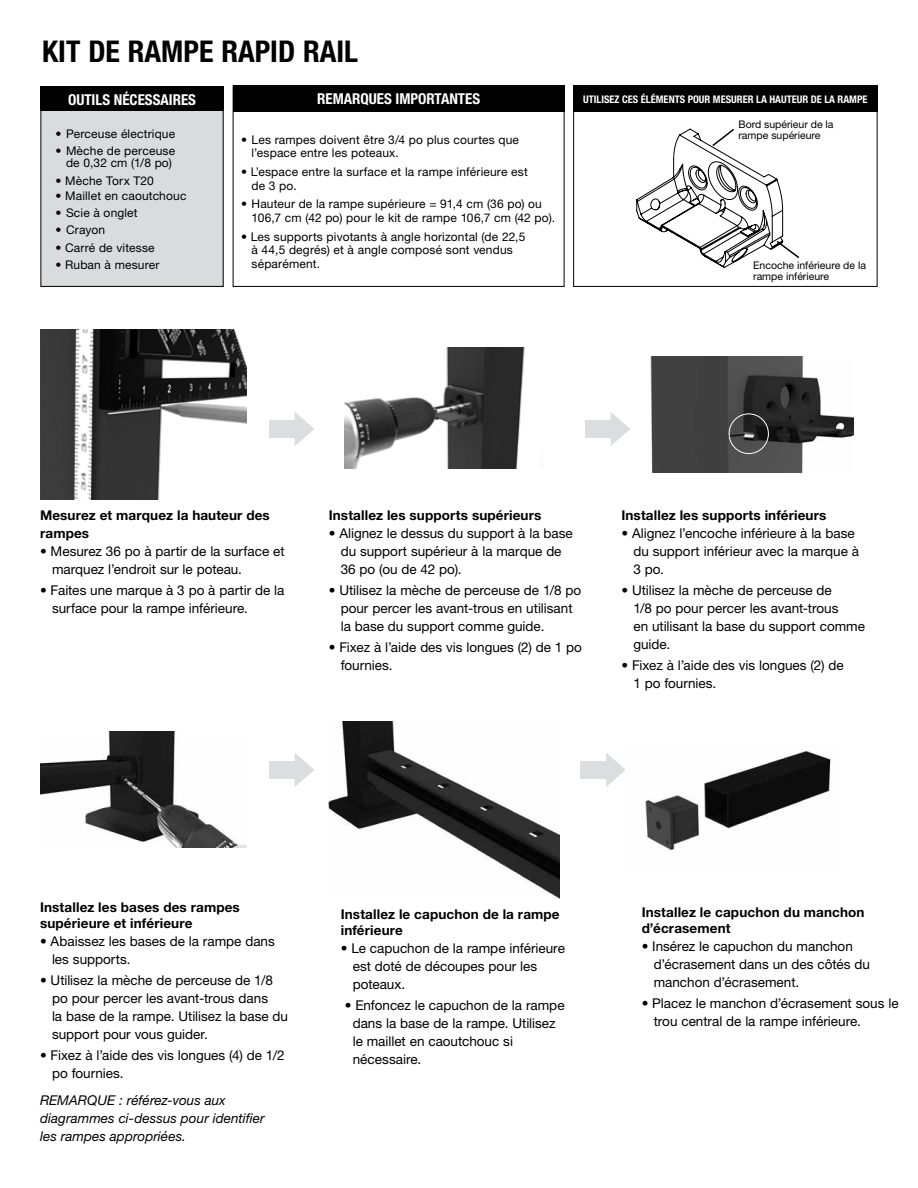
<style>
.page{position:relative;width:918px;height:1188px;background:#fff}
.page>*{position:absolute;margin:0;border:0;box-sizing:border-box;transform-origin:0 0}
.t1{font:700 condensed 30px "Helvetica Neue LT Std";color:#000}
.t2{font:700 condensed 15px "Helvetica Neue LT Std";color:#fff}
.t3{font:13.5px/18px "Helvetica Neue LT Std";color:#000}
.t4{font:700 13.5px/16.5px "Helvetica Neue LT Std";letter-spacing:.01em;color:#000}
.t5{font:italic 13.5px/18px "Helvetica Neue LT Std";letter-spacing:.005em;color:#000}
.t6{font:12px/13.5px "Helvetica Neue LT Std";letter-spacing:.015em;color:#000}
.t7{font:10.5px/10.5px "Helvetica Neue LT Std";color:#000}
.t8{font:700 condensed 10.5px "Helvetica Neue LT Std";color:#fff}
.t9{font:9.45px "Century Gothic";color:#000}
</style>
<div class="page">
<div style="left:573px;top:86px;width:305px;height:201px;border:1px solid #000"></div>
<div style="left:233px;top:86px;width:331px;height:201px;border:1px solid #000"></div>
<div style="left:233px;top:86px;width:332px;height:26px;background:#000"></div>
<hr style="left:629px;top:115px;width:1px;height:154px;background:#c0c0c0">
<hr style="left:629px;top:115px;width:166px;height:1px;background:#c0c0c0">
<hr style="left:858px;top:115px;width:1px;height:154px;background:#c0c0c0">
<hr style="left:629px;top:316px;width:166px;height:1px;background:#c0c0c0">
<div style="left:41px;top:101px;width:182px;height:185px;background:#dadbdc"></div>
<div style="left:40px;top:100px;width:184px;height:187px;border:1px solid #000"></div>
<div style="left:40px;top:86px;width:184px;height:25px;background:#000"></div>
<img style="left:345px;top:348px;width:180px;height:120px">
<img style="left:40px;top:330px;width:206px;height:169px">
<img style="left:40px;top:731px;width:206px;height:116px">
<div style="left:269px;top:420px;width:28px;height:17px;background:#dcddde"></div>
<svg style="left:295px;top:412px;width:19px;height:34px"></svg>
<div style="left:585px;top:420px;width:28px;height:17px;background:#dcddde"></div>
<svg style="left:611px;top:412px;width:19px;height:34px"></svg>
<div style="left:269px;top:761px;width:28px;height:17px;background:#dcddde"></div>
<svg style="left:295px;top:753px;width:19px;height:34px"></svg>
<svg style="left:636px;top:128px;width:164px;height:140px"></svg>
<img style="left:329px;top:722px;width:231px;height:177px">
<div style="left:573px;top:86px;width:305px;height:26px;background:#000"></div>
<div style="left:580px;top:761px;width:28px;height:17px;background:#dcddde"></div>
<svg style="left:606px;top:753px;width:19px;height:34px"></svg>
<img style="left:650px;top:356px;width:204px;height:116px">
<div style="left:729px;top:414px;width:40px;height:40px;border:1px solid #fff;border-radius:50%"></div>
<img style="left:645px;top:751px;width:186px;height:102px">
<h1 class="t1" style="left:42px;top:33px;width:318px">KIT DE RAMPE RAPID RAIL</h1>
<p class="t2" style="left:68px;top:91px;width:130px">OUTILS NÉCESSAIRES</p>
<p class="t6" style="left:56px;top:127px;width:121px">• Perceuse électrique</p>
<p class="t6" style="left:56px;top:145px;width:121px;line-height:12px;text-align:right">• Mèche de perceuse de 0,32 cm (1/8 po)</p>
<p class="t6" style="left:56px;top:173px;width:100px">• Mèche Torx T20</p>
<p class="t6" style="left:56px;top:188px;width:132px">• Maillet en caoutchouc</p>
<p class="t6" style="left:56px;top:206px;width:84px">• Scie à onglet</p>
<p class="t6" style="left:56px;top:223px;width:51px">• Crayon</p>
<p class="t6" style="left:56px;top:241px;width:101px">• Carré de vitesse</p>
<p class="t6" style="left:56px;top:258px;width:106px">• Ruban à mesurer</p>
<p class="t2" style="left:317px;top:90px;width:165px">REMARQUES IMPORTANTES</p>
<p class="t6" style="left:252px;top:132px;width:269px;text-indent:-10px">• Les rampes doivent être 3/4 po plus courtes que l’espace entre les poteaux.</p>
<p class="t6" style="left:252px;top:165px;width:278px;text-indent:-10px">• L’espace entre la surface et la rampe inférieure est de 3 po.</p>
<p class="t6" style="left:252px;top:197px;width:305px;text-indent:-10px">• Hauteur de la rampe supérieure = 91,4 cm (36 po) ou<br>106,7 cm (42 po) pour le kit de rampe 106,7 cm (42 po).</p>
<p class="t6" style="left:252px;top:230px;width:275px;text-indent:-10px">• Les supports pivotants à angle horizontal (de 22,5 à 44,5 degrés) et à angle composé sont vendus séparément.</p>
<p class="t8" style="left:583px;top:93px;width:286px">UTILISEZ CES ÉLÉMENTS POUR MESURER LA HAUTEUR DE LA RAMPE</p>
<p class="t7" style="left:739px;top:119px;width:97px">Bord supérieur de la rampe supérieure</p>
<p class="t7" style="left:753px;top:260px;width:114px">Encoche inférieure de la rampe inférieure</p>
<p class="t9" style="left:862px;top:260px;width:8px">A</p>
<p class="t4" style="left:40px;top:506px;width:231px;line-height:18px">Mesurez et marquez la hauteur des rampes</p>
<p class="t3" style="left:52px;top:542px;width:234px;text-indent:-12px">• Mesurez 36 po à partir de la surface et marquez l’endroit sur le poteau.</p>
<p class="t3" style="left:52px;top:581px;width:234px;text-indent:-12px">• Faites une marque à 3 po à partir de la surface pour la rampe inférieure.</p>
<p class="t4" style="left:329px;top:507px;width:214px">Installez les supports supérieurs</p>
<p class="t3" style="left:341px;top:524px;width:234px;text-indent:-12px">• Alignez le dessus du support à la base du support supérieur à la marque de<br>36 po (ou de 42 po).</p>
<p class="t3" style="left:341px;top:581px;width:242px;text-indent:-12px">• Utilisez la mèche de perceuse de 1/8 po pour percer les avant-trous en utilisant la base du support comme guide.</p>
<p class="t3" style="left:341px;top:638px;width:243px;text-indent:-12px">• Fixez à l’aide des vis longues (2) de 1 po fournies.</p>
<p class="t4" style="left:621px;top:507px;width:207px">Installez les supports inférieurs</p>
<p class="t3" style="left:633px;top:524px;width:227px;text-indent:-12px">• Alignez l’encoche inférieure à la base du support inférieur avec la marque à<br>3 po.</p>
<p class="t3" style="left:633px;top:581px;width:233px;text-indent:-12px">• Utilisez la mèche de perceuse de<br>1/8 po pour percer les avant-trous<br>en utilisant la base du support comme guide.</p>
<p class="t3" style="left:633px;top:656px;width:212px;text-indent:-12px">• Fixez à l’aide des vis longues (2) de<br>1 po fournies.</p>
<p class="t4" style="left:40px;top:898px;width:201px">Installez les bases des rampes supérieure et inférieure</p>
<p class="t3" style="left:52px;top:932px;width:224px;text-indent:-12px">• Abaissez les bases de la rampe dans les supports.</p>
<p class="t3" style="left:52px;top:971px;width:238px;text-indent:-12px">• Utilisez la mèche de perceuse de 1/8 po pour percer les avant-trous dans<br>la base de la rampe. Utilisez la base du support pour vous guider.</p>
<p class="t3" style="left:52px;top:1046px;width:234px;text-indent:-12px">• Fixez à l’aide des vis longues (4) de 1/2 po fournies.</p>
<p class="t5" style="left:40px;top:1091px;width:226px">REMARQUE : référez-vous aux diagrammes ci-dessus pour identifier les rampes appropriées.</p>
<p class="t4" style="left:341px;top:905px;width:220px">Installez le capuchon de la rampe inférieure</p>
<p class="t3" style="left:353px;top:939px;width:214px;text-indent:-12px">• Le capuchon de la rampe inférieure est doté de découpes pour les poteaux.</p>
<p class="t3" style="left:353px;top:996px;width:213px;text-indent:-8px">• Enfoncez le capuchon de la rampe dans la base de la rampe. Utilisez le maillet en caoutchouc si nécessaire.</p>
<p class="t4" style="left:642px;top:904px;width:224px">Installez le capuchon du manchon d’écrasement</p>
<p class="t3" style="left:654px;top:937px;width:218px;text-indent:-12px">• Insérez le capuchon du manchon d’écrasement dans un des côtés du manchon d’écrasement.</p>
<p class="t3" style="left:654px;top:994px;width:246px;text-indent:-12px">• Placez le manchon d’écrasement sous le trou central de la rampe inférieure.</p>
</div>
